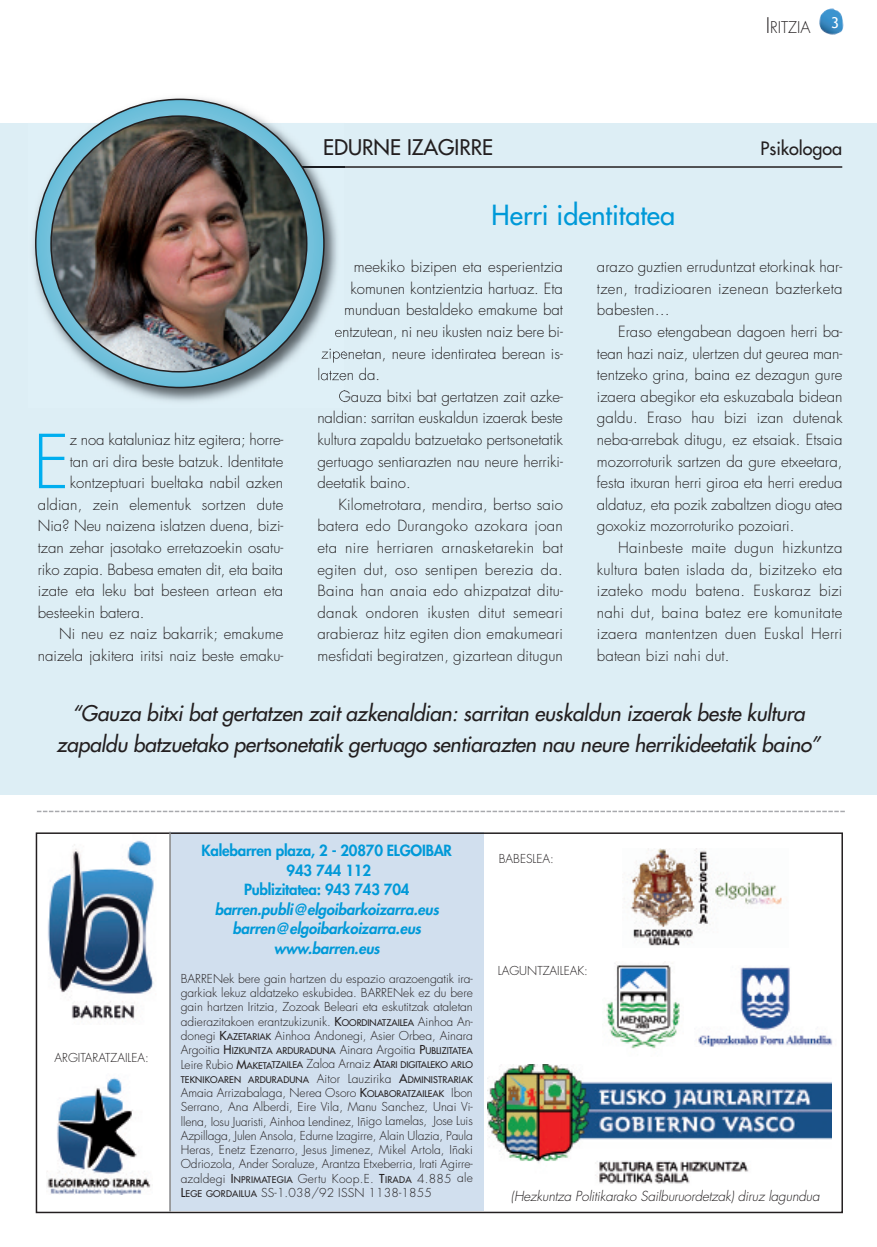
<style>
.page{position:relative;width:877px;height:1247px;background:#fff}
.page>*{position:absolute;margin:0;border:0;box-sizing:border-box;transform-origin:0 0}
.t1{font:300 72.3px "Futura";color:#00aeef}
.t2{font:27px "Futura";color:#0099d8}
.t3{font:italic 21px/31.5px "Futura";letter-spacing:-.01em;color:#231f20;text-align:center}
.t4{font:21px "Futura";color:#231f20}
.t5{font:18px "Futura";color:#231f20}
.t6{font:300 15.75px "Futura";color:#231f20}
.t7{font:300 15px/21.6px "Futura";color:#231f20;text-align:justify}
.t8{font:300 15px "Futura";letter-spacing:.02em;color:#231f20}
.t9{font:italic 800 15px/19.5px "Futura";letter-spacing:-.01em;color:#0099d8;text-align:center}
.t10{font:800 15px/19.5px "Futura";letter-spacing:-.015em;color:#0099d8;text-align:center}
.t11{font:15px "Trebuchet MS";color:#fff}
.t12{font:italic 300 13.5px "Futura";letter-spacing:-.01em;color:#231f20}
.t13{font:300 12px/14.2px "Futura";color:#231f20;text-align:justify}
.t14{font:9px/14.2px "Futura";letter-spacing:.01em;color:#231f20;text-align:justify}
.s1{font-size:21px}
.s2{font-weight:400}
.s3{font-weight:400;font-size:9px}
.s4{font-weight:300;font-size:12px}
.s5{font-size:12px}
</style>
<div class="page">
<img style="left:819px;top:8px;width:24px;height:27px">
<svg style="left:37px;top:811px;width:808px;height:1px"></svg>
<div style="left:0;top:123px;width:877px;height:672px;background:#ddeef5"></div>
<div style="left:171px;top:832px;width:313px;height:379px;background:#d1dfee"></div>
<img style="left:48px;top:840px;width:106px;height:182px">
<div style="left:36px;top:832px;width:807px;height:381px;border:2px solid #231f20"></div>
<img style="left:487px;top:1064px;width:344px;height:120px">
<img style="left:47px;top:1077px;width:104px;height:117px">
<hr style="left:169px;top:832px;width:2px;height:379px;background:#808285">
<img style="left:624px;top:849px;width:158px;height:97px">
<img style="left:606px;top:961px;width:74px;height:88px">
<img style="left:696px;top:967px;width:137px;height:80px">
<hr style="left:288px;top:166px;width:554px;height:2px;background:#231f20">
<img style="left:33px;top:98px;width:311px;height:303px">
<img style="left:325px;top:166px;width:19px;height:2px">
<svg style="left:335px;top:328px;width:9px;height:10px"></svg>
<img style="left:325px;top:347px;width:19px;height:16px">
<img style="left:325px;top:368px;width:19px;height:12px">
<img style="left:339px;top:389px;width:5px;height:13px">
<svg style="left:35px;top:99px;width:290px;height:289px"></svg>
<img style="left:50px;top:115px;width:257px;height:257px">
<p class="t6" style="left:766px;top:20px;width:46px"><span class="s1">I</span>RITZIA</p>
<p class="t11" style="left:831px;top:13px;width:9px">3</p>
<h1 class="t1" style="left:33px;top:428px;width:38px">E</h1>
<p class="t7" style="left:70px;top:430px;width:215px">z noa kataluniaz hitz egitera; horre-</p>
<p class="t7" style="left:70px;top:451px;width:215px">tan ari dira beste batzuk. Identitate</p>
<p class="t7" style="left:70px;top:473px;width:215px">kontzeptuari bueltaka nabil azken</p>
<p class="t7" style="left:38px;top:495px;width:247px">aldian, zein elementuk sortzen dute</p>
<p class="t7" style="left:38px;top:516px;width:247px">Nia? Neu naizena islatzen duena, bizi-</p>
<p class="t7" style="left:38px;top:538px;width:247px">tzan zehar jasotako erretazoekin osatu-</p>
<p class="t7" style="left:38px;top:559px;width:247px">riko zapia. Babesa ematen dit, eta baita</p>
<p class="t7" style="left:38px;top:581px;width:247px">izate eta leku bat besteen artean eta</p>
<p class="t7" style="left:38px;top:603px;width:108px">besteekin batera.</p>
<p class="t7" style="left:59px;top:624px;width:226px">Ni neu ez naiz bakarrik; emakume</p>
<p class="t7" style="left:38px;top:646px;width:247px">naizela jakitera iritsi naiz beste emaku-</p>
<h3 class="t4" style="left:323px;top:136px;width:171px">EDURNE IZAGIRRE</h3>
<h2 class="t2" style="left:492px;top:201px;width:185px">Herri identitatea</h2>
<p class="t5" style="left:760px;top:139px;width:83px">Psikologoa</p>
<p class="t7" style="left:354px;top:257px;width:211px">meekiko bizipen eta esperientzia</p>
<p class="t7" style="left:350px;top:279px;width:214px">komunen kontzientzia hartuaz. Eta</p>
<p class="t7" style="left:344px;top:300px;width:220px">munduan bestaldeko emakume bat</p>
<p class="t7" style="left:335px;top:322px;width:230px">entzutean, ni neu ikusten naiz bere bi-</p>
<p class="t7" style="left:321px;top:343px;width:243px">zipenetan, neure identiratea berean is-</p>
<p class="t7" style="left:317px;top:365px;width:64px">latzen da.</p>
<p class="t7" style="left:339px;top:387px;width:226px">Gauza bitxi bat gertatzen zait azke-</p>
<p class="t7" style="left:317px;top:408px;width:247px">naldian: sarritan euskaldun izaerak beste</p>
<p class="t7" style="left:317px;top:430px;width:247px">kultura zapaldu batzuetako pertsonetatik</p>
<p class="t7" style="left:317px;top:451px;width:247px">gertuago sentiarazten nau neure herriki-</p>
<p class="t7" style="left:317px;top:473px;width:95px">deetatik baino.</p>
<p class="t7" style="left:339px;top:495px;width:226px">Kilometrotara, mendira, bertso saio</p>
<p class="t8" style="left:317px;top:519px;width:247px">batera edo Durangoko azokara joan</p>
<p class="t8" style="left:317px;top:541px;width:247px">eta nire herriaren arnasketarekin bat</p>
<p class="t8" style="left:317px;top:562px;width:247px">egiten dut, oso sentipen berezia da.</p>
<p class="t7" style="left:317px;top:581px;width:247px">Baina han anaia edo ahizpatzat ditu-</p>
<p class="t8" style="left:317px;top:605px;width:247px">danak ondoren ikusten ditut semeari</p>
<p class="t7" style="left:317px;top:624px;width:247px">arabieraz hitz egiten dion emakumeari</p>
<p class="t7" style="left:317px;top:646px;width:247px">mesfidati begiratzen, gizartean ditugun</p>
<p class="t7" style="left:597px;top:257px;width:247px">arazo guztien erruduntzat etorkinak har&shy;tzen, tradizioaren izenean bazterketa babesten…</p>
<p class="t7" style="left:597px;top:322px;width:247px;text-indent:21px">Eraso etengabean dagoen herri ba&shy;tean hazi naiz, ulertzen dut geurea man&shy;tentzeko grina, baina ez dezagun gure izaera abegikor eta eskuzabala bidean galdu. Eraso hau bizi izan dutenak neba-arrebak ditugu, ez etsaiak. Etsaia mozorroturik sartzen da gure etxeetara, festa itxuran herri giroa eta herri eredua aldatuz, eta pozik zabaltzen diogu atea goxokiz mozorroturiko pozoiari.</p>
<p class="t7" style="left:597px;top:538px;width:247px;text-indent:21px">Hainbeste maite dugun hizkuntza kultura baten islada da, bizitzeko eta izateko modu batena. Euskaraz bizi nahi dut, baina batez ere komunitate izaera mantentzen duen Euskal Herri batean bizi nahi dut.</p>
<h3 class="t3" style="left:56px;top:698px;width:765px">“Gauza bitxi bat gertatzen zait azkenaldian: sarritan euskaldun izaerak beste kultura zapaldu batzuetako pertsonetatik gertuago sentiarazten nau neure herrikideetatik baino”</h3>
<p class="t13" style="left:55px;top:1051px;width:96px">ARGITARATZAILEA:</p>
<p class="t10" style="left:202px;top:842px;width:252px">Kalebarren plaza, 2 - 20870 ELGOIBAR<br>943 744 112<br>Publizitatea: 943 743 704</p>
<p class="t9" style="left:215px;top:900px;width:226px">barren.publi@elgoibarkoizarra.eus barren@elgoibarkoizarra.eus www.barren.eus</p>
<p class="t13" style="left:181px;top:972px;width:294px">BARRENek bere gain hartzen du espazio arazoengatik ira&shy;garkiak lekuz aldatzeko eskubidea. BARRENek ez du bere gain hartzen Iritzia, Zozoak Beleari eta eskutitzak ataletan adierazitakoen erantzukizunik. <span class="s2">K</span><span class="s3">OORDINATZAILEA</span> Ainhoa An&shy;donegi <span class="s2">K</span><span class="s3">AZETARIAK</span> Ainhoa Andonegi, Asier Orbea, Ainara</p>
<p class="t14" style="left:181px;top:1044px;width:294px"><span class="s4">Argoitia</span> <span class="s5">H</span>IZKUNTZA ARDURADUNA <span class="s4">Ainara Argoitia</span> <span class="s5">P</span>UBLIZITATEA <span class="s4">Leire Rubio</span> <span class="s5">M</span>AKETATZAILEA <span class="s4">Zaloa Arnaiz</span> <span class="s5">A</span>TARI DIGITALEKO ARLO TEKNIKOAREN ARDURADUNA <span class="s4">Aitor Lauzirika</span> <span class="s5">A</span>DMINISTRARIAK</p>
<p class="t13" style="left:181px;top:1086px;width:294px">Amaia Arrizabalaga, Nerea Osoro <span class="s2">K</span><span class="s3">OLABORATZAILEAK</span> Ibon Serrano, Ana Alberdi, Eire Vila, Manu Sanchez, Unai Vi&shy;llena, Iosu Juaristi, Ainhoa Lendinez, Iñigo Lamelas, Jose Luis Azpillaga, Julen Ansola, Edurne Izagirre, Alain Ulazia, Paula Heras, Enetz Ezenarro, Jesus Jimenez, Mikel Artola, Iñaki Odriozola, Ander Soraluze, Arantza Etxeberria, Irati Agirre&shy;azaldegi <span class="s2">I</span><span class="s3">NPRIMATEGIA</span> Gertu Koop.E. <span class="s2">T</span><span class="s3">IRADA</span> 4.885 ale <span class="s2">L</span><span class="s3">EGE GORDAILUA</span> SS-1.038/92 ISSN 1138-1855</p>
<p class="t13" style="left:499px;top:853px;width:57px">BABESLEA:</p>
<p class="t13" style="left:498px;top:965px;width:92px">LAGUNTZAILEAK:</p>
<p class="t12" style="left:511px;top:1190px;width:310px">(Hezkuntza Politikarako Sailburuordetzak) diruz lagundua</p>
</div>
